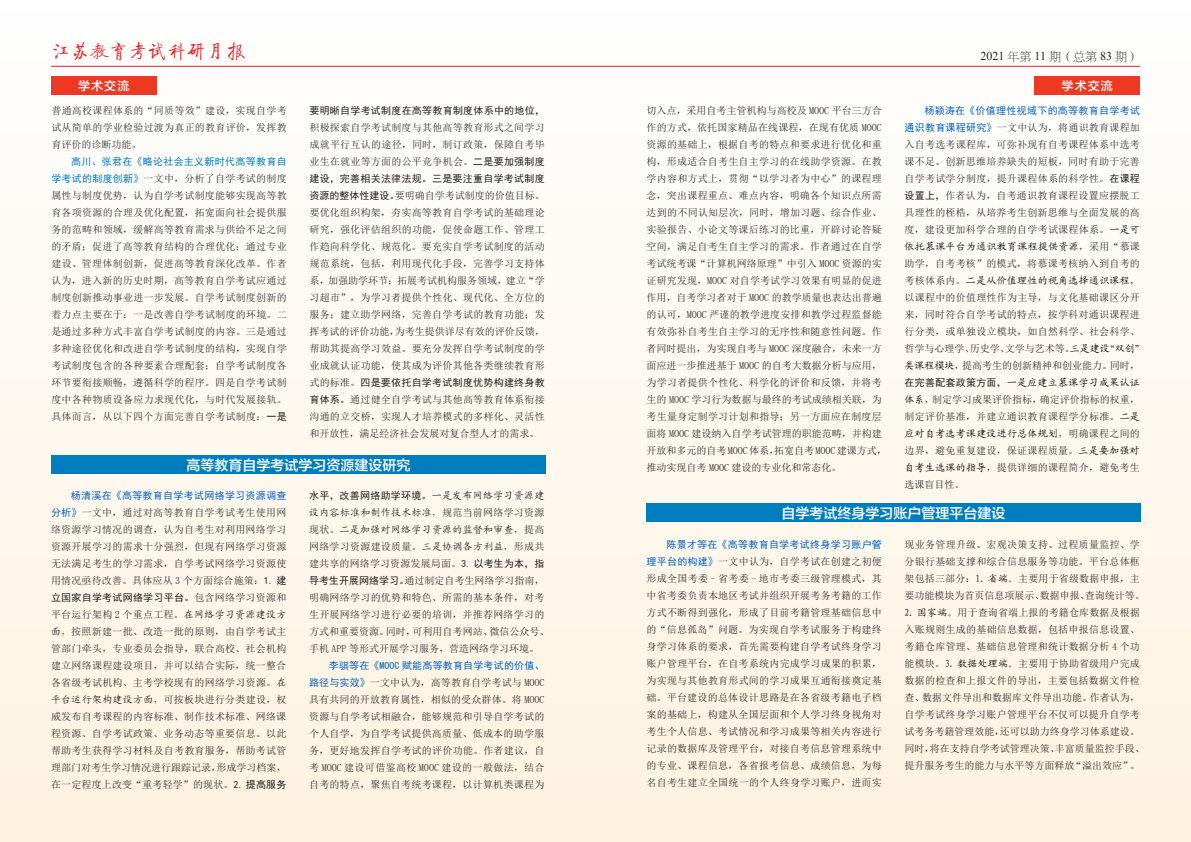
<style>
.page{position:relative;width:1191px;height:842px;background:#fff}
.page>*{position:absolute;margin:0;border:0;box-sizing:border-box;transform-origin:0 0}
.t1{font:19.4px "FZQTJW GB1 0";color:#ee1d23}
.t2{font:14px "FZLTZHK GBK1 0";color:#fff}
.t3{font:12px "Times New Roman";color:#231f20}
.t4{font:12px "FZLTZHK GBK1 0";letter-spacing:.09em;color:#fff}
.正文{font:10px/17px "Sim Sun";letter-spacing:.025em;color:#231f20;text-align:justify}
.s1{font-family:"FZBSJW GB1 0"}
.s2{font-family:"Sim Hei";color:#007dbe}
.s3{font-family:"Sim Hei"}
.s4{font-family:"Sim Hei";color:#0563c2}
.s5{font-family:"Kai Ti GB2312"}
.s6{font-family:"Kai Ti GB2312";color:#000}
</style>
<div class="page">
<div style="left:0;top:0;width:1191px;height:842px;background:linear-gradient(to bottom,#fefefe,#fef3e0)"></div>
<hr style="left:51px;top:66px;width:1088px;height:1px;background:#ee1d23">
<div style="left:51px;top:77px;width:105px;height:18px;background:#ef3822"></div>
<div style="left:1034px;top:77px;width:106px;height:18px;background:#ef3822"></div>
<div style="left:646px;top:504px;width:494px;height:18px;background:#007dbe"></div>
<div style="left:51px;top:455px;width:494px;height:19px;background:#007dbe"></div>
<p class="t1" style="left:51px;top:42px;width:196px">江苏教育考试科研月报</p>
<p class="t3" style="left:980px;top:48px;width:160px">2021 <span class="s1">年第</span> 11 <span class="s1">期（总第</span> 83 <span class="s1">期）</span></p>
<p class="t4" style="left:78px;top:79px;width:53px">学术交流</p>
<p class="t4" style="left:1061px;top:79px;width:53px">学术交流</p>
<p class="正文" style="left:51px;top:101px;width:237px">普通高校课程体系的“同质等效”建设，实现自学考试从简单的学业检验过渡为真正的教育评价，发挥教育评价的诊断功能。</p>
<p class="正文" style="left:51px;top:152px;width:237px;text-indent:20px"><span class="s2">高川、张君在《略论社会主义新时代高等教育自学考试的制度创新》</span>一文中，分析了自学考试的制度属性与制度优势，认为自学考试制度能够实现高等教育各项资源的合理及优化配置，拓宽面向社会提供服务的范畴和领域，缓解高等教育需求与供给不足之间的矛盾；促进了高等教育结构的合理优化；通过专业建设、管理体制创新，促进高等教育深化改革。作者认为，进入新的历史时期，高等教育自学考试应通过制度创新推动事业进一步发展。自学考试制度创新的着力点主要在于：一是改善自学考试制度的环境。二是通过多种方式丰富自学考试制度的内容。三是通过多种途径优化和改进自学考试制度的结构，实现自学考试制度包含的各种要素合理配套；自学考试制度各环节要衔接顺畅，遵循科学的程序。四是自学考试制度中各种物质设备应力求现代化，与时代发展接轨。具体而言，从以下四个方面完善自学考试制度：<span class="s3">一是</span></p>
<p class="正文" style="left:309px;top:101px;width:237px"><span class="s3">要明晰自学考试制度在高等教育制度体系中的地位，</span>积极探索自学考试制度与其他高等教育形式之间学习成就平行互认的途径，同时，制订政策，保障自考毕业生在就业等方面的公平竞争机会。<span class="s3">二是要加强制度建设，完善相关法律法规。三是要注重自学考试制度资源的整体性建设。</span>要明确自学考试制度的价值目标。要优化组织构架，夯实高等教育自学考试的基础理论研究，强化评估组织的功能，促使命题工作、管理工作趋向科学化、规范化。要充实自学考试制度的活动规范系统，包括，利用现代化手段，完善学习支持体系，加强助学环节；拓展考试机构服务领域，建立“学习超市”，为学习者提供个性化、现代化、全方位的服务；建立助学网络，完善自学考试的教育功能；发挥考试的评价功能，为考生提供详尽有效的评价反馈，帮助其提高学习效益。要充分发挥自学考试制度的学业成就认证功能，使其成为评价其他各类继续教育形式的标准。<span class="s3">四是要依托自学考试制度优势构建终身教育体系。</span>通过健全自学考试与其他高等教育体系衔接沟通的立交桥，实现人才培养模式的多样化、灵活性和开放性，满足经济社会发展对复合型人才的需求。</p>
<p class="t2" style="left:186px;top:457px;width:225px">高等教育自学考试学习资源建设研究</p>
<p class="正文" style="left:51px;top:487px;width:237px;text-indent:20px"><span class="s4">杨清溪在《高等教育自学考试网络学习资源调查分析》</span>一文中，通过对高等教育自学考试考生使用网络资源学习情况的调查，认为自考生对利用网络学习资源开展学习的需求十分强烈，但现有网络学习资源无法满足考生的学习需求，自学考试网络学习资源使用情况亟待改善。具体应从 3 个方面综合施策：<span class="s3">1. 建立国家自学考试网络学习平台。</span>包含网络学习资源和平台运行架构 2 个重点工程。<span class="s5">在网络学习资源建设方面，</span>按照新建一批、改造一批的原则，由自学考试主管部门牵头，专业委员会指导，联合高校、社会机构建立网络课程建设项目，并可以结合实际，统一整合各省级考试机构、主考学校现有的网络学习资源。<span class="s5">在平台运行架构建设方面，</span>可按板块进行分类建设，权威发布自考课程的内容标准、制作技术标准、网络课程资源、自学考试政策、业务动态等重要信息。以此帮助考生获得学习材料及自考教育服务，帮助考试管理部门对考生学习情况进行跟踪记录，形成学习档案，在一定程度上改变“重考轻学”的现状。<span class="s3">2. 提高服务</span></p>
<p class="正文" style="left:309px;top:487px;width:242px;text-align:left"><span class="s3">水平，改善网络助学环境。</span><span class="s5">一是发布网络学习资源建设内容标准和制作技术标准，</span>规范当前网络学习资源现状。<span class="s5">二是加强对网络学习资源的监督和审查，</span>提高网络学习资源建设质量。<span class="s5">三是协调各方利益，</span>形成共建共享的网络学习资源发展局面。<span class="s3">3. 以考生为本，指导考生开展网络学习。</span>通过制定自考生网络学习指南，明确网络学习的优势和特色、所需的基本条件，对考生开展网络学习进行必要的培训，并推荐网络学习的方式和重要资源。同时，可利用自考网站、微信公众号、手机 APP 等形式开展学习服务，营造网络学习环境。</p>
<p class="正文" style="left:309px;top:657px;width:237px;text-indent:20px"><span class="s4">李骐等在《MOOC 赋能高等教育自学考试的价值、路径与实效》</span>一文中认为，高等教育自学考试与 MOOC具有共同的开放教育属性，相似的受众群体。将 MOOC资源与自学考试相融合，能够规范和引导自学考试的个人自学，为自学考试提供高质量、低成本的助学服务，更好地发挥自学考试的评价功能。作者建议，自考 MOOC 建设可借鉴高校 MOOC 建设的一般做法，结合自考的特点，聚焦自考统考课程，以计算机类课程为</p>
<p class="正文" style="left:646px;top:101px;width:242px;text-align:left">切入点，采用自考主管机构与高校及 MOOC 平台三方合作的方式，依托国家精品在线课程，在现有优质 MOOC资源的基础上，根据自考的特点和要求进行优化和重构，形成适合自考生自主学习的在线助学资源。在教学内容和方式上，贯彻“以学习者为中心”的课程理念，突出课程重点、难点内容，明确各个知识点所需达到的不同认知层次，同时，增加习题、综合作业、实验报告、小论文等课后练习的比重，开辟讨论答疑空间，满足自考生自主学习的需求。作者通过在自学考试统考课“计算机网络原理”中引入 MOOC 资源的实证研究发现，MOOC 对自学考试学习效果有明显的促进作用，自考学习者对于 MOOC 的教学质量也表达出普遍的认可，MOOC 严谨的教学进度安排和教学过程监督能有效弥补自考生自主学习的无序性和随意性问题。作者同时提出，为实现自考与 MOOC 深度融合，未来一方面应进一步推进基于 MOOC 的自考大数据分析与应用，为学习者提供个性化、科学化的评价和反馈，并将考生的 MOOC 学习行为数据与最终的考试成绩相关联，为考生量身定制学习计划和指导；另一方面应在制度层面将 MOOC 建设纳入自学考试管理的职能范畴，并构建开放和多元的自考 MOOC体系，拓宽自考 MOOC建课方式，推动实现自考 MOOC 建设的专业化和常态化。</p>
<p class="正文" style="left:904px;top:101px;width:242px;text-align:left;text-indent:20px"><span class="s4">杨颖涛在《价值理性视域下的高等教育自学考试通识教育课程研究》</span>一文中认为，将通识教育课程加入自考选考课程库，可弥补现有自考课程体系中选考课不足、创新思维培养缺失的短板，同时有助于完善自学考试学分制度，提升课程体系的科学性。<span class="s3">在课程设置上，</span>作者认为，自考通识教育课程设置应摆脱工具理性的桎梏，从培养考生创新思维与全面发展的高度，建设更加科学合理的自学考试课程体系。<span class="s6">一是可依托慕课平台为通识教育课程提供资源，</span>采用“慕课助学，自考考核”的模式，将慕课考核纳入到自考的考核体系内。<span class="s6">二是从价值理性的视角选择通识课程，</span>以课程中的价值理性作为主导，与文化基础课区分开来，同时符合自学考试的特点，按学科对通识课程进行分类，或单独设立模块，如自然科学、社会科学、哲学与心理学、历史学、文学与艺术等。<span class="s6">三是建设“双创”类课程模块，</span>提高考生的创新精神和创业能力。同时，<span class="s3">在完善配套政策方面，</span><span class="s6">一是应建立慕课学习成果认证体系，</span>制定学习成果评价指标，确定评价指标的权重，制定评价基准，并建立通识教育课程学分标准。<span class="s6">二是应对自考选考课建设进行总体规划，</span>明确课程之间的边界，避免重复建设，保证课程质量。<span class="s6">三是要加强对自考生选课的指导，</span>提供详细的课程简介，避免考生选课盲目性。</p>
<p class="t2" style="left:781px;top:505px;width:225px">自学考试终身学习账户管理平台建设</p>
<p class="正文" style="left:646px;top:536px;width:237px;text-indent:20px"><span class="s4">陈景才等在《高等教育自学考试终身学习账户管理平台的构建》</span>一文中认为，自学考试在创建之初便形成全国考委 - 省考委 - 地市考委三级管理模式，其中省考委负责本地区考试并组织开展考务考籍的工作方式不断得到强化，形成了目前考籍管理基础信息中的“信息孤岛”问题。为实现自学考试服务于构建终身学习体系的要求，首先需要构建自学考试终身学习账户管理平台，在自考系统内完成学习成果的积累，为实现与其他教育形式间的学习成果互通衔接奠定基础。平台建设的总体设计思路是在各省级考籍电子档案的基础上，构建从全国层面和个人学习终身视角对考生个人信息、考试情况和学习成果等相关内容进行记录的数据库及管理平台，对接自考信息管理系统中的专业、课程信息，各省报考信息、成绩信息，为每名自考生建立全国统一的个人终身学习账户，进而实</p>
<p class="正文" style="left:904px;top:536px;width:242px;text-align:left">现业务管理升级、宏观决策支持、过程质量监控、学分银行基础支撑和综合信息服务等功能。平台总体框架包括三部分：<span class="s6">1. 省端。</span>主要用于省级数据申报，主要功能模块为首页信息项展示、数据申报、查询统计等。</p>
<p class="正文" style="left:904px;top:604px;width:242px;text-align:left"><span class="s6">2. 国家端。</span>用于查询省端上报的考籍仓库数据及根据入账规则生成的基础信息数据，包括申报信息设置、考籍仓库管理、基础信息管理和统计数据分析 4 个功能模块。<span class="s6">3. 数据处理端。</span>主要用于协助省级用户完成数据的检查和上报文件的导出，主要包括数据文件检查、数据文件导出和数据库文件导出功能。作者认为，自学考试终身学习账户管理平台不仅可以提升自学考试考务考籍管理效能，还可以助力终身学习体系建设。同时，将在支持自学考试管理决策、丰富质量监控手段、提升服务考生的能力与水平等方面释放“溢出效应”。</p>
</div>
